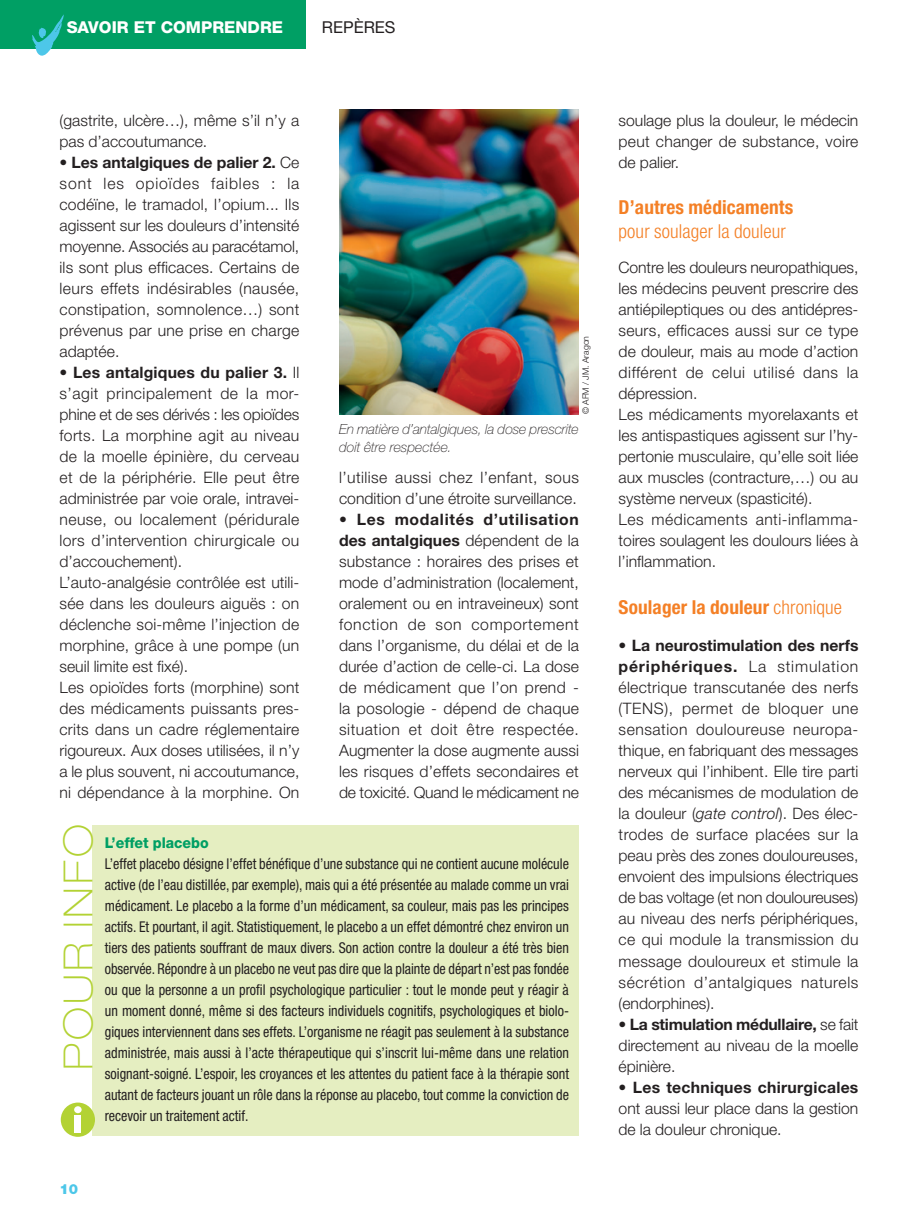
<style>
.page{position:relative;width:918px;height:1216px;background:#fff}
.page>*{position:absolute;margin:0;border:0;box-sizing:border-box;transform-origin:0 0}
.t1{font:100 expanded 40.25px "Helvetica Neue";letter-spacing:.08em;color:#b3d234}
.t2{font:700 condensed 19.25px "Helvetica Neue";letter-spacing:.005em;color:#f48026}
.t3{font:300 condensed 19.25px "Helvetica Neue";letter-spacing:.005em;color:#f48026}
.t4{font:800 16.45px "Helvetica Neue";color:#fff}
.t5{font:16.45px "Helvetica Neue";color:#231f20}
.t6{font:300 15.75px/21px "Helvetica Neue";color:#231f20;text-align:justify}
.t7{font:700 15.75px "Helvetica Neue";letter-spacing:.015em;color:#231f20}
.t8{font:condensed 14.88px/21px "Helvetica Neue";color:#231f20;text-align:justify;scale:.95 1}
.t9{font:800 14.88px "Helvetica Neue";color:#009f64;scale:.95 1}
.t10{font:italic 100 14px/17.5px "Helvetica Neue";letter-spacing:-.005em;color:#231f20}
.t11{font:900 14px "Helvetica Neue";color:#4dc7e9}
.t12{font:300 8.75px "Helvetica Neue";color:#231f20}
.s1{font-weight:700}
.s2{font-weight:300}
.s3{font-style:italic}
</style>
<div class="page">
<div style="left:0;top:0;width:306px;height:48px;background:#009f64"></div>
<svg style="left:32px;top:14px;width:32px;height:42px"></svg>
<div style="left:62px;top:825px;width:517px;height:310px;background:#e5eec1"></div>
<div style="left:60px;top:823px;width:32px;height:349px;background:#fff"></div>
<div style="left:61px;top:1102px;width:34px;height:34px;background:#b3d234;border-radius:50%"></div>
<div style="left:74px;top:1106px;width:8px;height:7px;background:#fff;border-radius:50%"></div>
<div style="left:75px;top:1114px;width:6px;height:18px;background:#fff"></div>
<img style="left:339px;top:109px;width:240px;height:305px">
<p class="t4" style="left:67px;top:21px;width:218px">SAVOIR ET COMPRENDRE</p>
<p class="t5" style="left:322px;top:21px;width:75px">REPÈRES</p>
<p class="t6" style="left:60px;top:111px;width:241px">(gastrite, ulcère…), même s’il n’y a pas d’accoutumance.</p>
<p class="t6" style="left:60px;top:153px;width:241px"><span class="s1">• Les antalgiques de palier 2.</span> Ce sont les opioïdes faibles : la codéïne, le tramadol, l’opium... Ils agissent sur les douleurs d’intensité moyenne. Associés au paracétamol, ils sont plus efficaces. Certains de leurs effets indésirables (nausée, constipation, somnolence…) sont prévenus par une prise en charge adaptée.</p>
<p class="t6" style="left:60px;top:363px;width:241px;text-align:left"><span class="s1">• Les antalgiques du palier 3.</span> Il s’agit principalement de la mor&shy;phine et de ses dérivés : les opioïdes forts. La morphine agit au niveau de la moelle épinière, du cerveau et de la périphérie. Elle peut être administrée par voie orale, intravei&shy;neuse, ou localement (péridurale lors d’intervention chirurgicale ou d’accouchement).<br>L’auto-analgésie contrôlée est utili&shy;sée dans les douleurs aiguës : on déclenche soi-même l’injection de morphine, grâce à une pompe (un seuil limite est fixé).<br>Les opioïdes forts (morphine) sont des médicaments puissants pres&shy;crits dans un cadre réglementaire rigoureux. Aux doses utilisées, il n’y a le plus souvent, ni accoutumance, ni dépendance à la morphine. On</p>
<p class="t12" style="left:582px;top:414px;width:80px;rotate:-90deg">© AFM / JM. Aragon</p>
<p class="t10" style="left:339px;top:421px;width:241px">En matière d’antalgiques, la dose prescrite doit être respectée.</p>
<p class="t6" style="left:339px;top:468px;width:241px">l’utilise aussi chez l’enfant, sous condition d’une étroite surveillance.</p>
<p class="t6" style="left:339px;top:510px;width:241px"><span class="s1">• Les modalités d’utilisation des antalgiques</span> dépendent de la substance : horaires des prises et mode d’administration (localement, oralement ou en intraveineux) sont fonction de son comportement dans l’organisme, du délai et de la durée d’action de celle-ci. La dose de médicament que l’on prend - la posologie - dépend de chaque situation et doit être respectée.<br>Augmenter la dose augmente aussi les risques d’effets secondaires et de toxicité. Quand le médicament ne</p>
<h1 class="t1" style="left:64px;top:1070px;width:248px;rotate:-90deg">POUR INFO</h1>
<p class="t9" style="left:105px;top:837px;width:111px">L’effet placebo</p>
<p class="t8" style="left:105px;top:854px;width:490px">L’effet placebo désigne l’effet bénéfique d’une substance qui ne contient aucune molécule active (de l’eau distillée, par exemple), mais qui a été présentée au malade comme un vrai médicament. Le placebo a la forme d’un médicament, sa couleur, mais pas les principes actifs. Et pourtant, il agit. Statistiquement, le placebo a un effet démontré chez environ un tiers des patients souffrant de maux divers. Son action contre la douleur a été très bien observée. Répondre à un placebo ne veut pas dire que la plainte de départ n’est pas fondée ou que la personne a un profil psychologique particulier : tout le monde peut y réagir à un moment donné, même si des facteurs individuels cognitifs, psychologiques et biolo&shy;giques interviennent dans ses effets. L’organisme ne réagit pas seulement à la substance administrée, mais aussi à l’acte thérapeutique qui s’inscrit lui-même dans une relation soignant-soigné. L’espoir, les croyances et les attentes du patient face à la thérapie sont autant de facteurs jouant un rôle dans la réponse au placebo, tout comme la conviction de recevoir un traitement actif.</p>
<p class="t11" style="left:60px;top:1183px;width:20px">10</p>
<p class="t6" style="left:618px;top:111px;width:241px">soulage plus la douleur, le médecin peut changer de substance, voire de palier.</p>
<p class="t2" style="left:618px;top:201px;width:176px">D’autres médicaments</p>
<p class="t3" style="left:618px;top:224px;width:169px">pour soulager la douleur</p>
<p class="t6" style="left:618px;top:258px;width:241px;text-align:left">Contre les douleurs neuropathiques, les médecins peuvent prescrire des antiépileptiques ou des antidépres&shy;seurs, efficaces aussi sur ce type de douleur, mais au mode d’action différent de celui utilisé dans la dépression.<br>Les médicaments myorelaxants et les antispastiques agissent sur l’hy&shy;pertonie musculaire, qu’elle soit liée aux muscles (contracture,…) ou au système nerveux (spasticité).<br>Les médicaments anti-inflamma&shy;toires soulagent les doulours liées à l’inflammation.</p>
<p class="t2" style="left:618px;top:600px;width:225px">Soulager la douleur <span class="s2">chronique</span></p>
<p class="t6" style="left:618px;top:636px;width:241px"><span class="s1">• La neurostimulation des nerfs périphériques.</span> La stimulation électrique transcutanée des nerfs (TENS), permet de bloquer une sensation douloureuse neuropa&shy;thique, en fabriquant des messages nerveux qui l’inhibent. Elle tire parti des mécanismes de modulation de la douleur (<span class="s3">gate control</span>). Des élec&shy;trodes de surface placées sur la peau près des zones douloureuses, envoient des impulsions électriques de bas voltage (et non douloureuses) au niveau des nerfs périphériques, ce qui module la transmission du message douloureux et stimule la sécrétion d’antalgiques naturels (endorphines).</p>
<p class="t6" style="left:618px;top:1014px;width:241px"><span class="s1">• La stimulation médullaire,</span> se fait directement au niveau de la moelle épinière.</p>
<p class="t7" style="left:618px;top:1081px;width:241px">• Les techniques chirurgicales</p>
<p class="t6" style="left:618px;top:1098px;width:241px">ont aussi leur place dans la gestion de la douleur chronique.</p>
</div>
